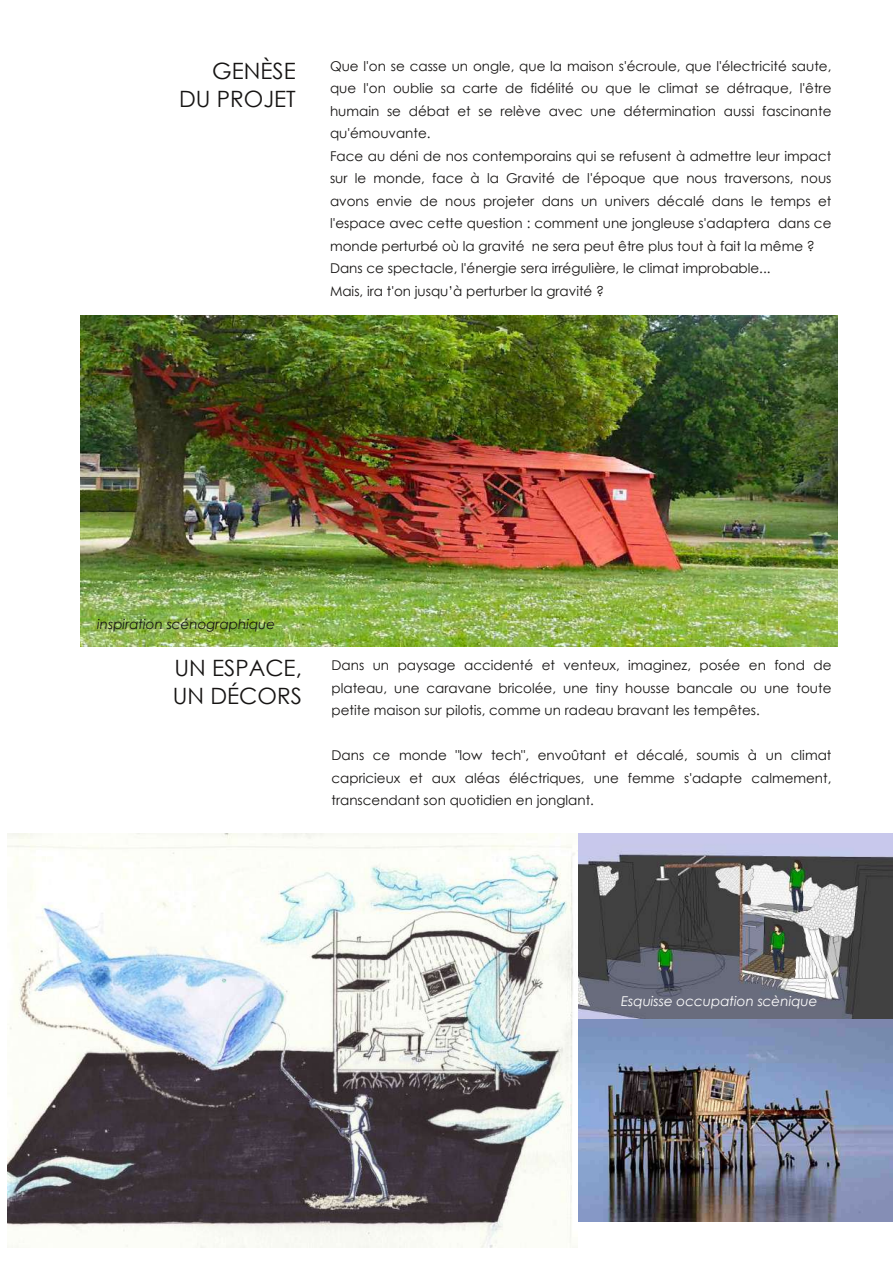
<style>
.page{position:relative;width:893px;height:1263px;background:#fff}
.page>*{position:absolute;margin:0;border:0;box-sizing:border-box;transform-origin:0 0}
.t1{font:22.5px/27.6px "Century Gothic";color:#161413}
.t2{font:13.5px/22.5px "Century Gothic";color:#161413;text-align:justify}
.t3{font:italic 13.5px "Century Gothic";color:#fff}
.t4{font:italic 13.5px "Century Gothic";color:#161413}
</style>
<div class="page">
<img style="left:81px;top:316px;width:756px;height:330px">
<img style="left:577px;top:833px;width:316px;height:186px">
<img style="left:578px;top:1019px;width:315px;height:203px">
<img style="left:7px;top:833px;width:570px;height:414px">
<h1 class="t1" style="left:179px;top:56px;width:118px;text-align:right">GENÈSE<br>DU PROJET</h1>
<p class="t2" style="left:330px;top:54px;width:503px;text-align:left">Que l'on se casse un ongle, que la maison s'écroule, que l'électricité saute, que l'on oublie sa carte de fidélité ou que le climat se détraque, l'être humain se débat et se relève avec une détermination aussi fascinante qu'émouvante.<br>Face au déni de nos contemporains qui se refusent à admettre leur impact sur le monde, face à la Gravité de l'époque que nous traversons, nous avons envie de nous projeter dans un univers décalé dans le temps et l'espace avec cette question : comment une jongleuse s'adaptera dans ce monde perturbé où la gravité ne sera peut être plus tout à fait la même ?<br>Dans ce spectacle, l'énergie sera irrégulière, le climat improbable...<br>Mais, ira t'on jusqu’à perturber la gravité ?</p>
<p class="t4" style="left:97px;top:616px;width:179px">inspiration scénographique</p>
<h1 class="t1" style="left:173px;top:653px;width:131px">UN ESPACE,<br>UN DÉCORS</h1>
<p class="t2" style="left:332px;top:654px;width:501px">Dans un paysage accidenté et venteux, imaginez, posée en fond de plateau, une caravane bricolée, une tiny housse bancale ou une toute petite maison sur pilotis, comme un radeau bravant les tempêtes.</p>
<p class="t2" style="left:332px;top:744px;width:501px">Dans ce monde "low tech", envoûtant et décalé, soumis à un climat capricieux et aux aléas éléctriques, une femme s'adapte calmement, transcendant son quotidien en jonglant.</p>
<p class="t3" style="left:621px;top:992px;width:198px">Esquisse occupation scènique</p>
</div>
